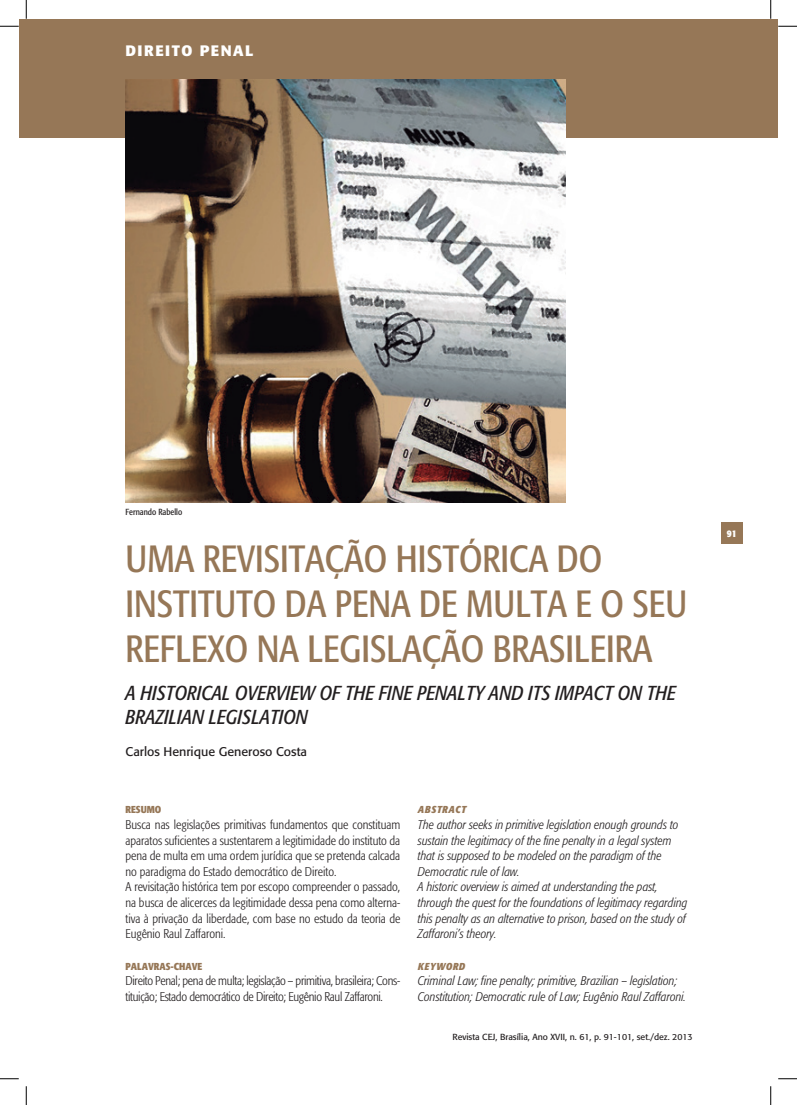
<style>
.page{position:relative;width:797px;height:1105px;background:#fff}
.page>*{position:absolute;margin:0;border:0;box-sizing:border-box;transform-origin:0 0}
.titulo_artigos{font:condensed 37.5px/45px "Formata";color:#967757}
.titulo_artigo_ingles{font:italic condensed 20px/24px "Formata";color:#231f20}
.Retranca{font:700 15px "Formata";letter-spacing:.1em;color:#fff}
.resumo{font:300 condensed 12.5px/15.6px "Formata";letter-spacing:-.02em;color:#231f20;text-align:justify}
.abstract{font:italic 300 condensed 12.5px/15.6px "Formata";color:#231f20}
.autor_inicial{font:12.5px "Formata";color:#231f20}
.titulo_interno{font:700 condensed 10px "Formata";color:#967757}
.titulo_interno_abstr{font:italic 700 condensed 10px "Formata";letter-spacing:.05em;color:#967757}
.numeracao{font:700 condensed 10px "Formata";color:#fff}
.t1{font:8.75px "Formata";color:#231f20}
.ilustrador{font:condensed 8.75px "Formata";color:#231f20}
</style>
<div class="page">
<div style="left:721px;top:522px;width:21px;height:22px;background:#967757"></div>
<div style="left:19px;top:19px;width:758px;height:119px;background:#967757"></div>
<img style="left:125px;top:79px;width:440px;height:424px">
<svg style="left:0;top:25px;width:19px;height:2px"></svg>
<svg style="left:778px;top:25px;width:19px;height:2px"></svg>
<svg style="left:0;top:1078px;width:19px;height:1px"></svg>
<svg style="left:778px;top:1078px;width:19px;height:1px"></svg>
<svg style="left:25px;top:0;width:2px;height:19px"></svg>
<svg style="left:25px;top:1086px;width:2px;height:19px"></svg>
<svg style="left:770px;top:0;width:1px;height:19px"></svg>
<svg style="left:770px;top:1086px;width:1px;height:19px"></svg>
<p class="Retranca" style="left:125px;top:41px;width:129px">DIREITO PENAL</p>
<p class="ilustrador" style="left:125px;top:506px;width:58px">Fernando Rabello</p>
<p class="titulo_artigos" style="left:125px;top:536px;width:563px">UMA REVISITAÇÃO HISTÓRICA DO<br>INSTITUTO DA PENA DE MULTA E O SEU<br>REFLEXO NA LEGISLAÇÃO BRASILEIRA</p>
<p class="titulo_artigo_ingles" style="left:125px;top:681px;width:552px">A HISTORICAL OVERVIEW OF THE FINE PENALTY AND ITS IMPACT ON THE<br>BRAZILIAN LEGISLATION</p>
<p class="autor_inicial" style="left:125px;top:743px;width:183px">Carlos Henrique Generoso Costa</p>
<p class="titulo_interno" style="left:125px;top:803px;width:37px">RESUMO</p>
<p class="resumo" style="left:125px;top:817px;width:276px">Busca nas legislações primitivas fundamentos que constituam aparatos suficientes a sustentarem a legitimidade do instituto da pena de multa em uma ordem jurídica que se pretenda calcada no paradigma do Estado democrático de Direito.</p>
<p class="resumo" style="left:125px;top:879px;width:276px">A revisitação histórica tem por escopo compreender o passado, na busca de alicerces da legitimidade dessa pena como alterna&shy;tiva à privação da liberdade, com base no estudo da teoria de Eugênio Raul Zaffaroni.</p>
<p class="titulo_interno" style="left:125px;top:960px;width:78px">PALAVRAS-CHAVE</p>
<p class="resumo" style="left:125px;top:973px;width:276px">Direito Penal; pena de multa; legislação – primitiva, brasileira; Cons&shy;tituição; Estado democrático de Direito; Eugênio Raul Zaffaroni.</p>
<p class="titulo_interno_abstr" style="left:418px;top:803px;width:50px">ABSTRACT</p>
<p class="abstract" style="left:418px;top:817px;width:262px">The author seeks in primitive legislation enough grounds to sustain the legitimacy of the fine penalty in a legal system that is supposed to be modeled on the paradigm of the Democratic rule of law.</p>
<p class="abstract" style="left:418px;top:879px;width:271px">A historic overview is aimed at understanding the past, through the quest for the foundations of legitimacy regarding this penalty as an alternative to prison, based on the study of Zaffaroni’s theory.</p>
<p class="titulo_interno_abstr" style="left:418px;top:960px;width:49px">KEYWORD</p>
<p class="abstract" style="left:418px;top:973px;width:270px">Criminal Law; fine penalty; primitive, Brazilian – legislation;<br>Constitution; Democratic rule of Law; Eugênio Raul Zaffaroni.</p>
<p class="t1" style="left:452px;top:1031px;width:242px">Revista CEJ, Brasília, Ano XVII, n. 61, p. 91-101, set./dez. 2013</p>
<p class="numeracao" style="left:726px;top:527px;width:11px">91</p>
</div>
